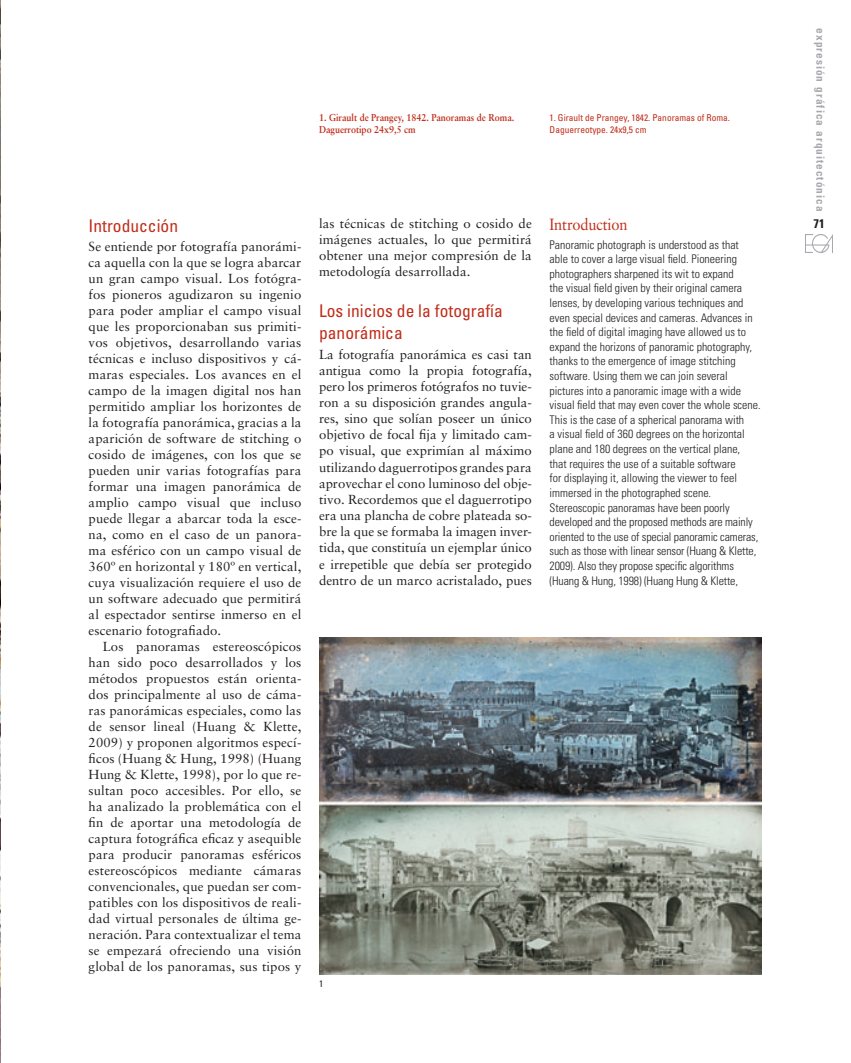
<style>
.page{position:relative;width:851px;height:1063px;background:#fff}
.page>*{position:absolute;margin:0;border:0;box-sizing:border-box;transform-origin:0 0}
.TITULAR_1_CAST{font:condensed 17.5px/21.4px "Univers";color:#c02d19}
.TITULAR_1_INGLES{font:16.25px "Sabon";letter-spacing:-.01em;color:#c02d19;scale:.9 1}
.t1{font:13.12px/16px "Sabon";letter-spacing:.01em;color:#231f20;text-align:justify}
.t2{font:700 condensed 12.5px "Univers";color:#231f20}
.t3{font:300 condensed 11.88px/14.6px "Univers";color:#231f20}
.t4{font:700 condensed 11.25px "Univers";letter-spacing:.09em;color:#a8a9ad}
.t5{font:700 10px/11.9px "Sabon";color:#c02d19;scale:.9 1}
.t6{font:condensed 9.38px/11.9px "Univers";color:#c02d19}
.PIES_DE_FOTO_INGLES{font:condensed 9.38px "Univers";color:#231f20}
</style>
<div class="page">
<hr style="left:0;top:0;width:1px;height:1063px;background:#a9a78b">
<img style="left:805px;top:235px;width:27px;height:17px">
<img style="left:319px;top:638px;width:442px;height:336px">
<p class="t5" style="left:319px;top:111px;width:218px">1. Girault de Prangey, 1842. Panoramas de Roma.<br>Daguerrotipo 24x9,5 cm</p>
<p class="t6" style="left:549px;top:111px;width:182px">1. Girault de Prangey, 1842. Panoramas of Roma.<br>Daguerreotype. 24x9,5 cm</p>
<p class="TITULAR_1_CAST" style="left:89px;top:215px;width:91px">Introducción</p>
<p class="t1" style="left:89px;top:239px;width:214px">Se entiende por fotografía panorámi&shy;ca aquella con la que se logra abarcar un gran campo visual. Los fotógra&shy;fos pioneros agudizaron su ingenio para poder ampliar el campo visual que les proporcionaban sus primiti&shy;vos objetivos, desarrollando varias técnicas e incluso dispositivos y cá&shy;maras especiales. Los avances en el campo de la imagen digital nos han permitido ampliar los horizontes de la fotografía panorámica, gracias a la aparición de software de stitching o cosido de imágenes, con los que se pueden unir varias fotografías para formar una imagen panorámica de amplio campo visual que incluso puede llegar a abarcar toda la esce&shy;na, como en el caso de un panora&shy;ma esférico con un campo visual de 360º en horizontal y 180º en vertical, cuya visualización requiere el uso de un software adecuado que permitirá al espectador sentirse inmerso en el escenario fotografiado.</p>
<p class="t1" style="left:89px;top:639px;width:214px;text-indent:14px">Los panoramas estereoscópicos han sido poco desarrollados y los métodos propuestos están orienta&shy;dos principalmente al uso de cáma&shy;ras panorámicas especiales, como las de sensor lineal (Huang &amp; Klette, 2009) y proponen algoritmos especí&shy;ficos (Huang &amp; Hung, 1998) (Huang Hung &amp; Klette, 1998), por lo que re&shy;sultan poco accesibles. Por ello, se ha analizado la problemática con el fin de aportar una metodología de captura fotográfica eficaz y asequible para producir panoramas esféricos estereoscópicos mediante cámaras convencionales, que puedan ser com&shy;patibles con los dispositivos de reali&shy;dad virtual personales de última ge&shy;neración. Para contextualizar el tema se empezará ofreciendo una visión global de los panoramas, sus tipos y</p>
<p class="t1" style="left:319px;top:215px;width:214px">las técnicas de stitching o cosido de imágenes actuales, lo que permitirá obtener una mejor compresión de la metodología desarrollada.</p>
<p class="TITULAR_1_CAST" style="left:319px;top:300px;width:185px">Los inicios de la fotografía panorámica</p>
<p class="t1" style="left:319px;top:346px;width:214px">La fotografía panorámica es casi tan antigua como la propia fotografía, pero los primeros fotógrafos no tuvie&shy;ron a su disposición grandes angula&shy;res, sino que solían poseer un único objetivo de focal fija y limitado cam&shy;po visual, que exprimían al máximo utilizando daguerrotipos grandes para aprovechar el cono luminoso del obje&shy;tivo. Recordemos que el daguerrotipo era una plancha de cobre plateada so&shy;bre la que se formaba la imagen inver&shy;tida, que constituía un ejemplar único e irrepetible que debía ser protegido dentro de un marco acristalado, pues</p>
<p class="PIES_DE_FOTO_INGLES" style="left:319px;top:978px;width:6px">1</p>
<p class="TITULAR_1_INGLES" style="left:549px;top:215px;width:88px">Introduction</p>
<p class="t3" style="left:549px;top:237px;width:212px">Panoramic photograph is understood as that<br>able to cover a large visual field. Pioneering photographers sharpened its wit to expand<br>the visual field given by their original camera lenses, by developing various techniques and even special devices and cameras. Advances in the field of digital imaging have allowed us to expand the horizons of panoramic photography, thanks to the emergence of image stitching software. Using them we can join several pictures into a panoramic image with a wide visual field that may even cover the whole scene.<br>This is the case of a spherical panorama with<br>a visual field of 360 degrees on the horizontal plane and 180 degrees on the vertical plane,<br>that requires the use of a suitable software<br>for displaying it, allowing the viewer to feel immersed in the photographed scene.</p>
<p class="t3" style="left:549px;top:500px;width:210px">Stereoscopic panoramas have been poorly developed and the proposed methods are mainly oriented to the use of special panoramic cameras, such as those with linear sensor (Huang &amp; Klette, 2009). Also they propose specific algorithms (Huang &amp; Hung, 1998) (Huang Hung &amp; Klette,</p>
<p class="t4" style="left:827px;top:28px;width:184px;rotate:90deg">expresión gráfica arquitectónica</p>
<p class="t2" style="left:813px;top:216px;width:13px">71</p>
</div>
